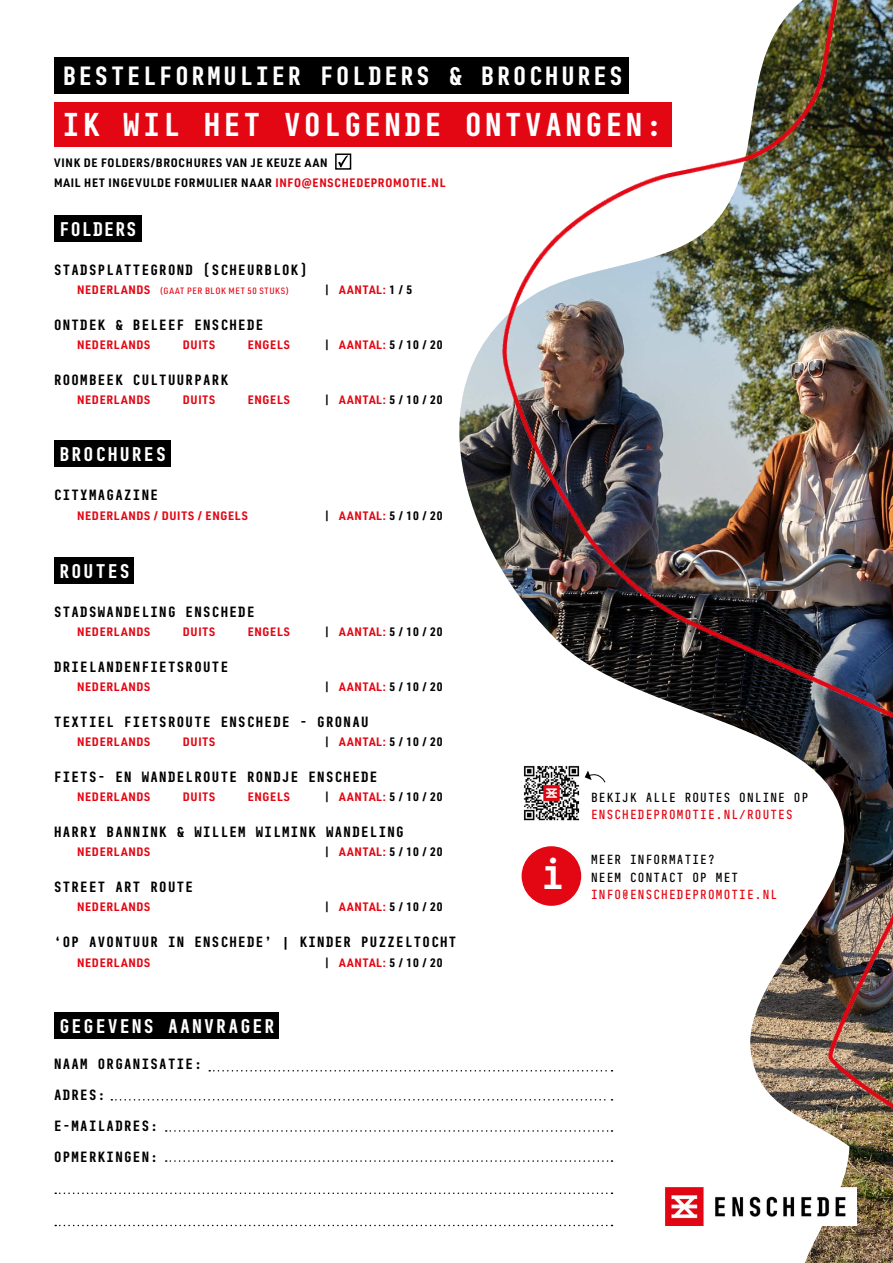
<style>
.page{position:relative;width:893px;height:1263px;background:#fff}
.page>*{position:absolute;margin:0;border:0;box-sizing:border-box;transform-origin:0 0}
.t1{font:700 37.5px "BC Sklonar";color:#fff}
.t2{font:700 30px "BC Sklonar";letter-spacing:.12em;color:#fff}
.t3{font:700 24px "BC Sklonar";letter-spacing:.12em;color:#fff}
.t4{font:700 18px "BC Sklonar";letter-spacing:.12em;color:#fff}
.t5{font:700 18px "BC Sklonar";letter-spacing:.07em;color:#fff}
.t6{font:700 13.5px "BC Sklonar";letter-spacing:.1em;color:#000}
.t7{font:700 12px/19.5px "URWDIN Semi Cond";letter-spacing:.06em;color:#000}
.t8{font:700 12px "URWDIN Semi Cond";letter-spacing:.06em;color:#e30613}
.t9{font:500 12px/17.5px "BC Sklonar";letter-spacing:.1em;color:#000}
.t10{font:500 12px "BC Sklonar";letter-spacing:.1em;color:#e30613}
.t11{font:500 9px "URWDIN Semi Cond";letter-spacing:.07em;color:#e30613}
.s1{color:#e30613}
.s2{font-weight:700;font-size:12px}
.s3{color:#000}
</style>
<div class="page">
<div style="left:54px;top:215px;width:88px;height:26px;background:#000"></div>
<div style="left:54px;top:440px;width:116px;height:27px;background:#000"></div>
<div style="left:54px;top:557px;width:80px;height:26px;background:#000"></div>
<img style="left:458px;top:57px;width:45px;height:1170px">
<img style="left:503px;top:0;width:390px;height:1263px">
<div style="left:54px;top:102px;width:618px;height:45px;background:#e30613"></div>
<div style="left:54px;top:58px;width:574px;height:36px;background:#000"></div>
<img style="left:666px;top:1187px;width:191px;height:39px">
<div style="left:54px;top:1012px;width:225px;height:26px;background:#000"></div>
<div style="left:335px;top:153px;width:16px;height:17px;border:2px solid #000"></div>
<svg style="left:338px;top:156px;width:10px;height:12px"></svg>
<svg style="left:209px;top:1070px;width:403px;height:1px"></svg>
<svg style="left:111px;top:1099px;width:501px;height:1px"></svg>
<svg style="left:166px;top:1130px;width:446px;height:2px"></svg>
<svg style="left:166px;top:1160px;width:446px;height:2px"></svg>
<svg style="left:55px;top:1192px;width:557px;height:2px"></svg>
<div style="left:522px;top:846px;width:59px;height:60px;background:#e30613;border-radius:50%"></div>
<img style="left:522px;top:763px;width:59px;height:60px">
<svg style="left:585px;top:770px;width:21px;height:13px"></svg>
<svg style="left:55px;top:1225px;width:557px;height:1px"></svg>
<h3 class="t3" style="left:63px;top:61px;width:561px">BESTELFORMULIER FOLDERS &amp; BROCHURES</h3>
<h2 class="t2" style="left:63px;top:106px;width:601px">IK WIL HET VOLGENDE ONTVANGEN:</h2>
<p class="t7" style="left:54px;top:153px;width:393px">VINK DE FOLDERS/BROCHURES VAN JE KEUZE AAN<br>MAIL HET INGEVULDE FORMULIER NAAR <span class="s1">INFO@ENSCHEDEPROMOTIE.NL</span></p>
<h3 class="t5" style="left:60px;top:218px;width:78px">FOLDERS</h3>
<p class="t6" style="left:54px;top:261px;width:255px">STADSPLATTEGROND (SCHEURBLOK)</p>
<p class="t11" style="left:77px;top:285px;width:214px"><span class="s2">NEDERLANDS</span> (GAAT PER BLOK MET 50 STUKS)</p>
<p class="t8" style="left:324px;top:282px;width:90px"><span class="s3">|</span> AANTAL: <span class="s3">1 / 5</span></p>
<p class="t6" style="left:54px;top:316px;width:211px">ONTDEK &amp; BELEEF ENSCHEDE</p>
<p class="t8" style="left:77px;top:337px;width:75px">NEDERLANDS</p>
<p class="t8" style="left:183px;top:337px;width:34px">DUITS</p>
<p class="t8" style="left:248px;top:337px;width:44px">ENGELS</p>
<p class="t7" style="left:324px;top:335px;width:120px">| <span class="s1">AANTAL:</span> 5 / 10 / 20</p>
<p class="t6" style="left:54px;top:371px;width:176px">ROOMBEEK CULTUURPARK</p>
<p class="t8" style="left:77px;top:392px;width:75px">NEDERLANDS</p>
<p class="t8" style="left:183px;top:392px;width:34px">DUITS</p>
<p class="t8" style="left:248px;top:392px;width:44px">ENGELS</p>
<p class="t7" style="left:324px;top:390px;width:120px">| <span class="s1">AANTAL:</span> 5 / 10 / 20</p>
<h3 class="t4" style="left:60px;top:443px;width:108px">BROCHURES</h3>
<p class="t6" style="left:54px;top:487px;width:105px">CITYMAGAZINE</p>
<p class="t8" style="left:77px;top:507px;width:172px">NEDERLANDS / DUITS / ENGELS</p>
<p class="t7" style="left:324px;top:505px;width:120px">| <span class="s1">AANTAL:</span> 5 / 10 / 20</p>
<h3 class="t4" style="left:60px;top:560px;width:72px">ROUTES</h3>
<p class="t6" style="left:54px;top:603px;width:202px">STADSWANDELING ENSCHEDE</p>
<p class="t8" style="left:77px;top:624px;width:75px">NEDERLANDS</p>
<p class="t8" style="left:183px;top:624px;width:34px">DUITS</p>
<p class="t8" style="left:248px;top:624px;width:44px">ENGELS</p>
<p class="t7" style="left:324px;top:622px;width:120px">| <span class="s1">AANTAL:</span> 5 / 10 / 20</p>
<p class="t6" style="left:54px;top:658px;width:176px">DRIELANDENFIETSROUTE</p>
<p class="t8" style="left:77px;top:679px;width:75px">NEDERLANDS</p>
<p class="t7" style="left:324px;top:677px;width:120px">| <span class="s1">AANTAL:</span> 5 / 10 / 20</p>
<p class="t6" style="left:54px;top:713px;width:316px">TEXTIEL FIETSROUTE ENSCHEDE - GRONAU</p>
<p class="t8" style="left:77px;top:734px;width:75px">NEDERLANDS</p>
<p class="t8" style="left:183px;top:734px;width:34px">DUITS</p>
<p class="t7" style="left:324px;top:732px;width:120px">| <span class="s1">AANTAL:</span> 5 / 10 / 20</p>
<p class="t6" style="left:54px;top:768px;width:325px">FIETS- EN WANDELROUTE RONDJE ENSCHEDE</p>
<p class="t8" style="left:77px;top:789px;width:75px">NEDERLANDS</p>
<p class="t8" style="left:183px;top:789px;width:34px">DUITS</p>
<p class="t8" style="left:248px;top:789px;width:44px">ENGELS</p>
<p class="t7" style="left:324px;top:787px;width:120px">| <span class="s1">AANTAL:</span> 5 / 10 / 20</p>
<p class="t6" style="left:54px;top:823px;width:351px">HARRY BANNINK &amp; WILLEM WILMINK WANDELING</p>
<p class="t8" style="left:77px;top:844px;width:75px">NEDERLANDS</p>
<p class="t7" style="left:324px;top:842px;width:120px">| <span class="s1">AANTAL:</span> 5 / 10 / 20</p>
<p class="t6" style="left:54px;top:878px;width:141px">STREET ART ROUTE</p>
<p class="t8" style="left:77px;top:899px;width:75px">NEDERLANDS</p>
<p class="t7" style="left:324px;top:897px;width:120px">| <span class="s1">AANTAL:</span> 5 / 10 / 20</p>
<p class="t6" style="left:54px;top:933px;width:404px">‘OP AVONTUUR IN ENSCHEDE’ | KINDER PUZZELTOCHT</p>
<p class="t8" style="left:77px;top:954px;width:75px">NEDERLANDS</p>
<p class="t7" style="left:324px;top:952px;width:120px">| <span class="s1">AANTAL:</span> 5 / 10 / 20</p>
<h3 class="t4" style="left:60px;top:1015px;width:216px">GEGEVENS AANVRAGER</h3>
<p class="t6" style="left:54px;top:1055px;width:149px">NAAM ORGANISATIE:</p>
<p class="t6" style="left:54px;top:1086px;width:53px">ADRES:</p>
<p class="t6" style="left:54px;top:1117px;width:105px">E-MAILADRES:</p>
<p class="t6" style="left:54px;top:1148px;width:105px">OPMERKINGEN:</p>
<h1 class="t1" style="left:543px;top:851px;width:22px">i</h1>
<p class="t9" style="left:591px;top:788px;width:219px">BEKIJK ALLE ROUTES ONLINE OP</p>
<p class="t10" style="left:591px;top:807px;width:203px">ENSCHEDEPROMOTIE.NL/ROUTES</p>
<p class="t9" style="left:591px;top:851px;width:149px">MEER INFORMATIE?<br>NEEM CONTACT OP MET</p>
<p class="t10" style="left:591px;top:888px;width:188px">INFO@ENSCHEDEPROMOTIE.NL</p>
</div>
